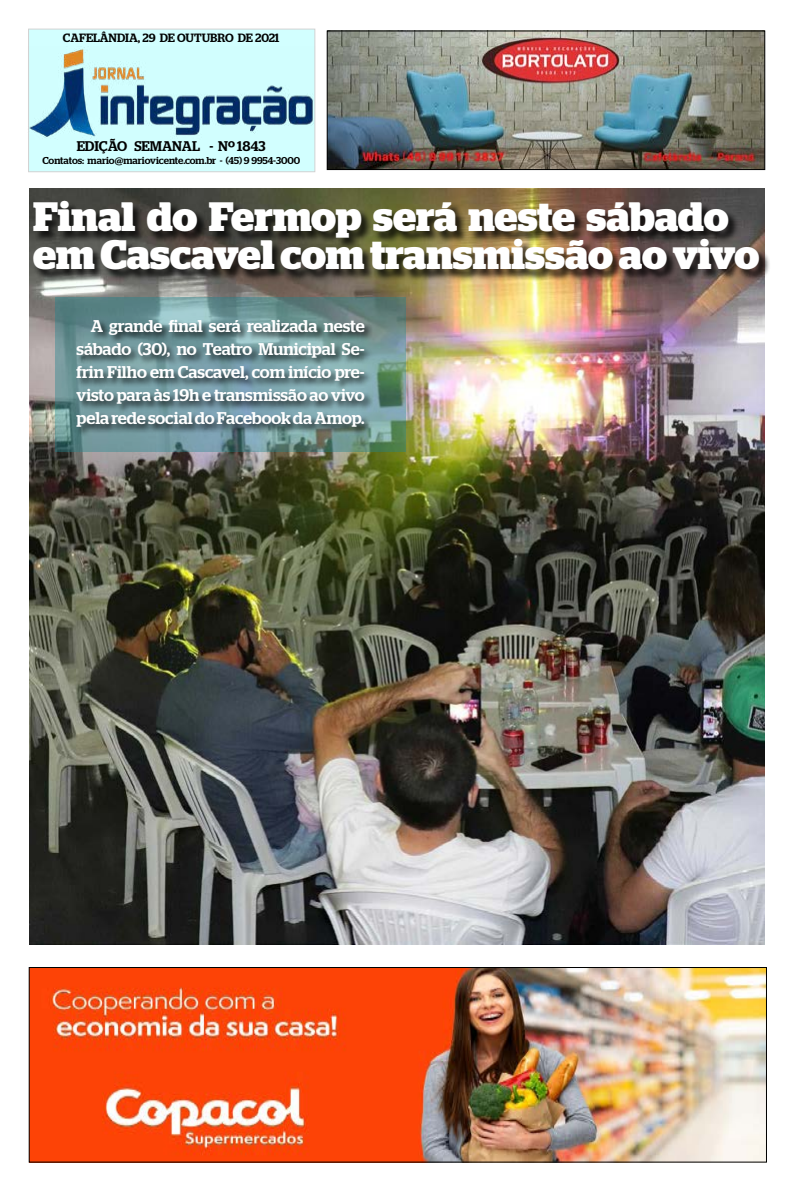
<style>
.page{position:relative;width:794px;height:1191px;background:#fff}
.page>*{position:absolute;margin:0;border:0;box-sizing:border-box;transform-origin:0 0}
.t1{font:700 41px/38px "Stag";color:#fff}
.t2{font:500 17px/23px "Stag";letter-spacing:-.005em;color:#fff;text-align:justify}
.t3{font:500 14px "Stag";color:#000}
.t4{font:500 12px "Stag";color:#000}
.t5{font:500 10px "Stag";color:#000}
</style>
<div class="page">
<img style="left:30px;top:188px;width:734px;height:756px">
<div style="left:29px;top:29px;width:286px;height:143px;background:#d2ffff"></div>
<img style="left:28px;top:47px;width:287px;height:92px">
<img style="left:329px;top:32px;width:434px;height:136px">
<div style="left:327px;top:30px;width:438px;height:140px;border:1px solid #000"></div>
<img style="left:31px;top:969px;width:734px;height:191px">
<div style="left:29px;top:967px;width:738px;height:195px;border:1px solid #000"></div>
<div style="left:34px;top:202px;width:737px;height:79px;background:#000;opacity:.75"></div>
<svg style="left:55px;top:297px;width:350px;height:155px;background:#688e8b"></svg>
<div style="left:75px;top:319px;width:298px;height:117px;background:#000;opacity:.75"></div>
<p class="t4" style="left:63px;top:30px;width:218px">CAFELÂNDIA, 29 DE OUTUBRO DE 2021</p>
<p class="t3" style="left:77px;top:137px;width:190px">EDIÇÃO SEMANAL - Nº 1843</p>
<p class="t5" style="left:42px;top:155px;width:259px">Contatos: mario@mariovicente.com.br - (45) 9 9954-3000</p>
<h1 class="t1" style="left:33px;top:198px;width:728px">Final do Fermop será neste sábado em Cascavel com transmissão ao vivo</h1>
<p class="t2" style="left:77px;top:314px;width:289px;text-indent:14px">A grande final será realizada neste sábado (30), no Teatro Municipal Se&shy;frin Filho em Cascavel, com início pre&shy;visto para às 19h e transmissão ao vivo pela rede social do Facebook da Amop.</p>
</div>
